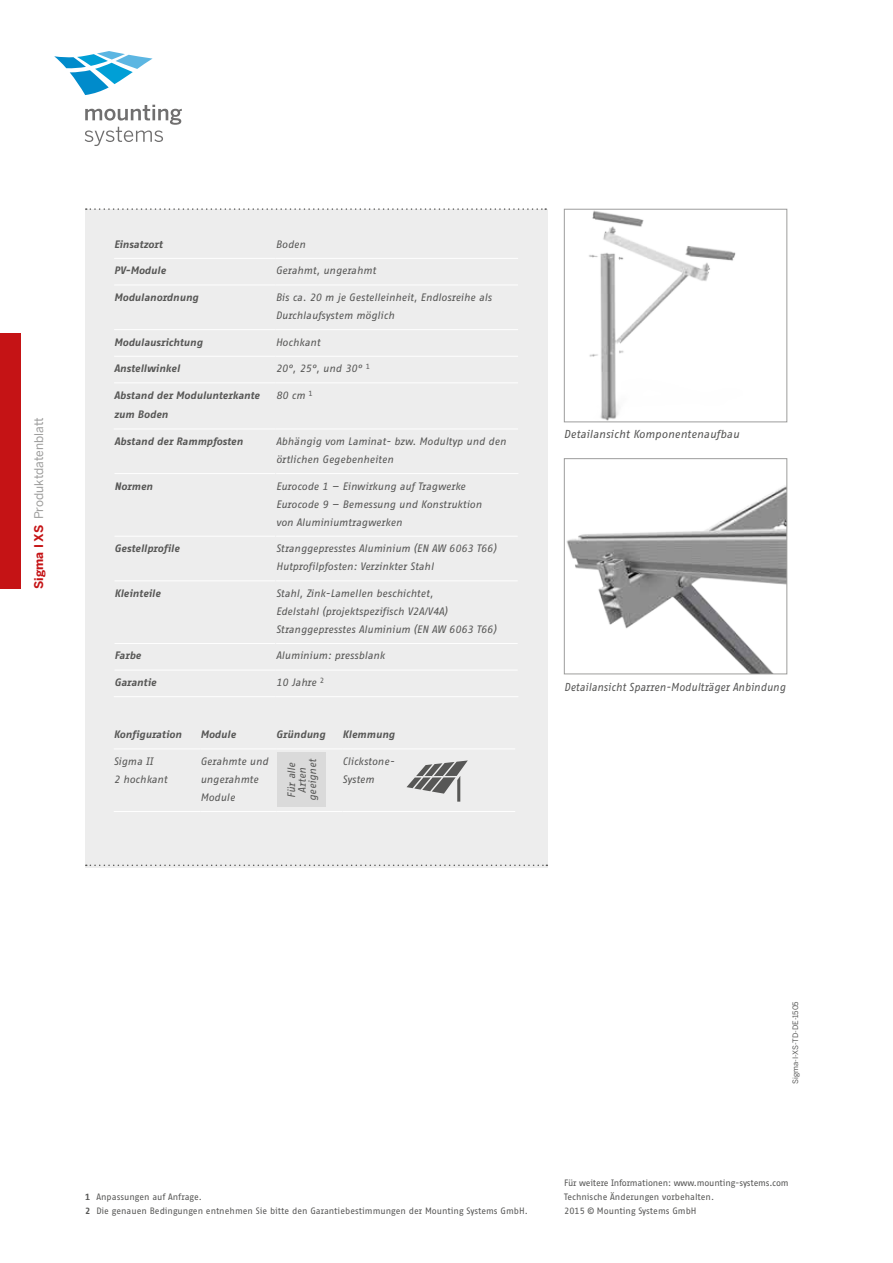
<style>
.page{position:relative;width:893px;height:1263px;background:#fff}
.page>*{position:absolute;margin:0;border:0;box-sizing:border-box;transform-origin:0 0}
.t1{font:12px "Benton Sans";color:#9d9d9c}
.t2{font:italic 11.25px "Fago Office Sans";color:#575756;scale:.94 1}
.t3{font:italic 11.25px "Fago Office Sans";color:#575756}
.t4{font:italic 10.5px/18px "Fago Office Sans";color:#575756}
.t5{font:italic 700 10.5px/19.5px "Fago Office Sans";color:#575756}
.t6{font:9px/14.2px "Fago Office Sans";color:#575756}
.t7{font:7.5px "Benton Sans";color:#575756}
.s1{font-weight:700;color:#c51315}
.s2{font-weight:700}
</style>
<div class="page">
<div style="left:85px;top:209px;width:462px;height:658px;background:#ededed"></div>
<svg style="left:86px;top:208px;width:460px;height:2px"></svg>
<svg style="left:86px;top:864px;width:461px;height:2px"></svg>
<svg style="left:85px;top:105px;width:97px;height:41px"></svg>
<svg style="left:54px;top:51px;width:99px;height:44px"></svg>
<div style="left:0;top:334px;width:21px;height:255px;background:#c51315"></div>
<img style="left:589px;top:211px;width:147px;height:209px">
<div style="left:564px;top:209px;width:223px;height:213px;border:1px solid #9d9d9c"></div>
<img style="left:566px;top:486px;width:219px;height:186px">
<div style="left:564px;top:458px;width:223px;height:216px;border:1px solid #9d9d9c"></div>
<hr style="left:114px;top:258px;width:162px;height:1px;background:#fff">
<hr style="left:276px;top:258px;width:242px;height:1px;background:#fff">
<hr style="left:114px;top:285px;width:162px;height:1px;background:#fff">
<hr style="left:276px;top:285px;width:242px;height:1px;background:#fff">
<hr style="left:114px;top:329px;width:162px;height:1px;background:#fff">
<hr style="left:276px;top:329px;width:242px;height:1px;background:#fff">
<hr style="left:114px;top:356px;width:162px;height:1px;background:#fff">
<hr style="left:276px;top:356px;width:242px;height:1px;background:#fff">
<hr style="left:114px;top:382px;width:162px;height:1px;background:#fff">
<hr style="left:276px;top:382px;width:242px;height:1px;background:#fff">
<hr style="left:114px;top:429px;width:162px;height:1px;background:#fff">
<hr style="left:276px;top:429px;width:242px;height:1px;background:#fff">
<hr style="left:114px;top:473px;width:161px;height:1px;background:#fff">
<hr style="left:276px;top:473px;width:242px;height:1px;background:#fff">
<hr style="left:114px;top:536px;width:161px;height:1px;background:#fff">
<hr style="left:276px;top:536px;width:242px;height:1px;background:#fff">
<hr style="left:114px;top:580px;width:161px;height:1px;background:#fff">
<hr style="left:276px;top:580px;width:242px;height:1px;background:#fff">
<hr style="left:114px;top:643px;width:161px;height:1px;background:#fff">
<hr style="left:276px;top:643px;width:242px;height:1px;background:#fff">
<hr style="left:276px;top:670px;width:242px;height:1px;background:#fff">
<hr style="left:276px;top:696px;width:242px;height:1px;background:#fff">
<hr style="left:114px;top:670px;width:162px;height:1px;background:#fff">
<hr style="left:114px;top:696px;width:162px;height:1px;background:#fff">
<hr style="left:114px;top:748px;width:86px;height:1px;background:#fff">
<hr style="left:200px;top:748px;width:76px;height:1px;background:#fff">
<hr style="left:276px;top:748px;width:67px;height:1px;background:#fff">
<hr style="left:343px;top:748px;width:172px;height:1px;background:#fff">
<hr style="left:114px;top:811px;width:86px;height:1px;background:#fff">
<hr style="left:200px;top:811px;width:76px;height:1px;background:#fff">
<hr style="left:276px;top:811px;width:67px;height:1px;background:#fff">
<hr style="left:343px;top:811px;width:172px;height:1px;background:#fff">
<svg style="left:277px;top:752px;width:191px;height:55px"></svg>
<p class="t1" style="left:32px;top:589px;width:173px;rotate:-90deg"><span class="s1">Sigma I XS</span> Produktdatenblatt</p>
<p class="t5" style="left:114px;top:234px;width:50px">Einsatzort</p>
<p class="t4" style="left:276px;top:235px;width:31px">Boden</p>
<p class="t5" style="left:114px;top:261px;width:53px">PV-Module</p>
<p class="t4" style="left:276px;top:262px;width:102px">Gerahmt, ungerahmt</p>
<p class="t5" style="left:114px;top:287px;width:86px">Modulanordnung</p>
<p class="t4" style="left:276px;top:288px;width:218px">Bis ca. 20 m je Gestelleinheit, Endlosreihe als<br>Durchlaufsystem möglich</p>
<p class="t5" style="left:114px;top:332px;width:90px">Modulausrichtung</p>
<p class="t4" style="left:276px;top:333px;width:46px">Hochkant</p>
<p class="t5" style="left:114px;top:359px;width:67px">Anstellwinkel</p>
<p class="t4" style="left:276px;top:359px;width:96px">20°, 25°, und 30° <sup>1</sup></p>
<p class="t5" style="left:114px;top:385px;width:147px">Abstand der Modulunterkante zum Boden</p>
<p class="t4" style="left:276px;top:386px;width:38px">80 cm <sup>1</sup></p>
<p class="t5" style="left:114px;top:431px;width:130px">Abstand der Rammpfosten</p>
<p class="t4" style="left:276px;top:432px;width:232px">Abhängig vom Laminat- bzw. Modultyp und den örtlichen Gegebenheiten</p>
<p class="t5" style="left:114px;top:476px;width:40px">Normen</p>
<p class="t4" style="left:276px;top:477px;width:207px">Eurocode 1 — Einwirkung auf Tragwerke<br>Eurocode 9 — Bemessung und Konstruktion von Aluminiumtragwerken</p>
<p class="t5" style="left:114px;top:539px;width:67px">Gestellprofile</p>
<p class="t4" style="left:276px;top:539px;width:222px">Stranggepresstes Aluminium (EN AW 6063 T66)<br>Hutprofilpfosten: Verzinkter Stahl</p>
<p class="t5" style="left:114px;top:583px;width:48px">Kleinteile</p>
<p class="t4" style="left:276px;top:584px;width:222px">Stahl, Zink-Lamellen beschichtet,<br>Edelstahl (projektspezifisch V2A/V4A)<br>Stranggepresstes Aluminium (EN AW 6063 T66)</p>
<p class="t5" style="left:114px;top:646px;width:28px">Farbe</p>
<p class="t4" style="left:276px;top:647px;width:110px">Aluminium: pressblank</p>
<p class="t5" style="left:114px;top:672px;width:44px">Garantie</p>
<p class="t4" style="left:276px;top:673px;width:50px">10 Jahre <sup>2</sup></p>
<p class="t5" style="left:114px;top:725px;width:69px">Konfiguration</p>
<p class="t5" style="left:200px;top:725px;width:37px">Module</p>
<p class="t5" style="left:276px;top:725px;width:51px">Gründung</p>
<p class="t5" style="left:343px;top:725px;width:54px">Klemmung</p>
<p class="t4" style="left:114px;top:752px;width:55px">Sigma II<br>2 hochkant</p>
<p class="t4" style="left:200px;top:752px;width:69px">Gerahmte und ungerahmte<br>Module</p>
<p class="t4" style="left:343px;top:752px;width:53px">Clickstone-<br>System</p>
<p class="t4" style="left:286px;top:801px;width:43px;line-height:10.5px;text-align:center;rotate:-90deg">Für alle<br>Arten geeignet</p>
<p class="t3" style="left:564px;top:427px;width:177px">Detailansicht Komponentenaufbau</p>
<p class="t2" style="left:564px;top:680px;width:237px">Detailansicht Sparren-Modulträger Anbindung</p>
<p class="t7" style="left:791px;top:1084px;width:84px;rotate:-90deg">Sigma-I-XS-TD-DE-1505</p>
<p class="t6" style="left:85px;top:1190px;width:444px"><span class="s2">1</span> Anpassungen auf Anfrage.<br><span class="s2">2</span> Die genauen Bedingungen entnehmen Sie bitte den Garantiebestimmungen der Mounting Systems GmbH.</p>
<p class="t6" style="left:564px;top:1175px;width:226px">Für weitere Informationen: www.mounting-systems.com<br>Technische Änderungen vorbehalten.<br>2015 © Mounting Systems GmbH</p>
</div>
